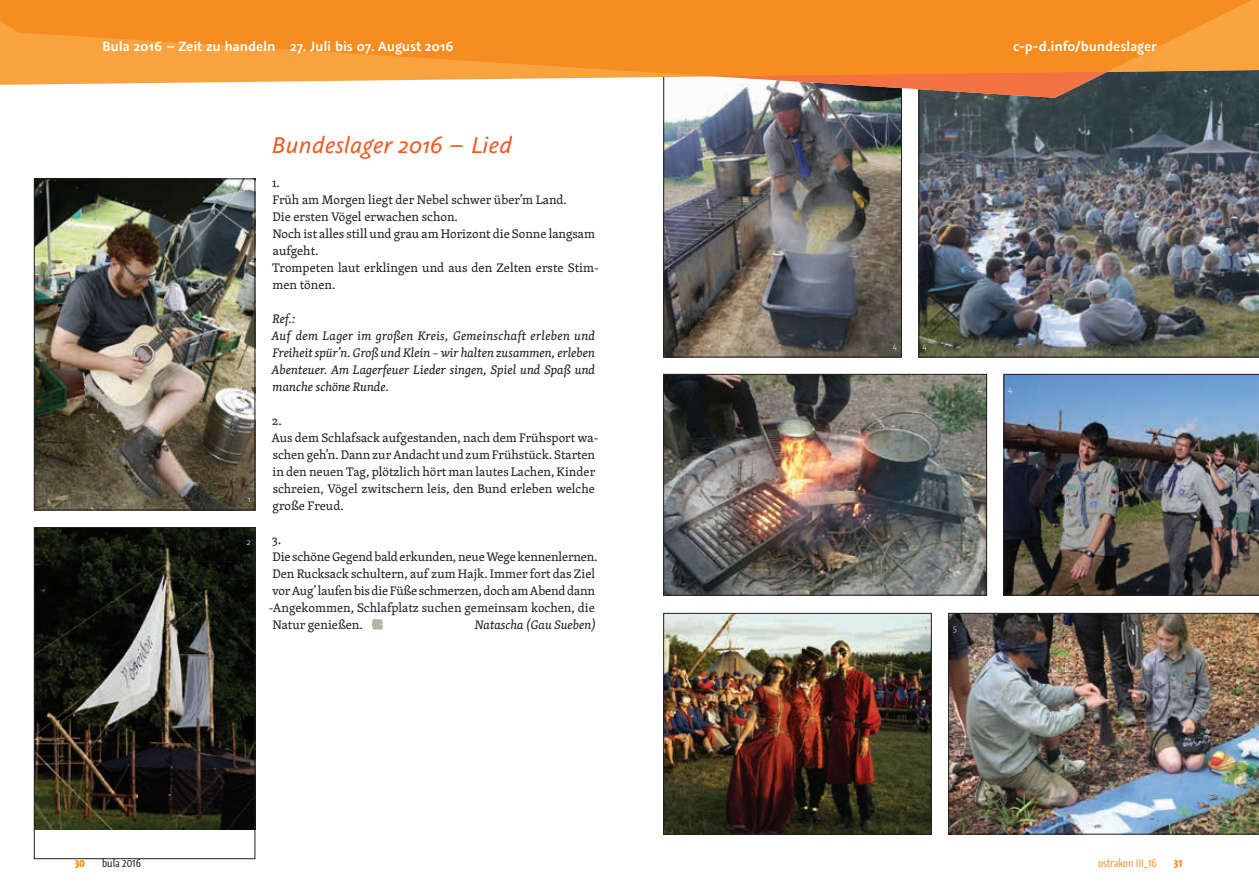
<style>
.page{position:relative;width:1259px;height:893px;background:#fff}
.page>*{position:absolute;margin:0;border:0;box-sizing:border-box;transform-origin:0 0}
.t1{font:italic 25.5px "Graublau Sans";color:#f15921}
.t2{font:600 15px "Graublau Sans";letter-spacing:-.01em;color:#fff}
.t3{font:12.75px/17px "Skolar";color:#231f20}
.t4{font:italic 12.75px/17px "Skolar";color:#231f20}
.t5{font:10.5px "Graublau Web";letter-spacing:-.01em;color:#f7931d}
.t6{font:10.5px "Graublau Web";color:#231f20}
.t7{font:700 10.5px "Graublau Web";color:#f7931d}
.t8{font:300 9.75px "Graublau Sans";color:#fff}
.t9{font:300 9.75px "Graublau Sans";color:#8d8a7b}
</style>
<div class="page">
<img style="left:36px;top:181px;width:217px;height:327px">
<div style="left:34px;top:179px;width:221px;height:331px;border:1px solid #231f20"></div>
<img style="left:36px;top:529px;width:217px;height:300px">
<div style="left:34px;top:527px;width:221px;height:332px;border:1px solid #231f20"></div>
<svg style="left:372px;top:619px;width:11px;height:11px"></svg>
<img style="left:665px;top:98px;width:234px;height:257px">
<div style="left:663px;top:51px;width:238px;height:306px;border:1px solid #231f20"></div>
<img style="left:918px;top:98px;width:341px;height:259px">
<img style="left:665px;top:376px;width:319px;height:217px">
<div style="left:663px;top:374px;width:323px;height:221px;border:1px solid #231f20"></div>
<img style="left:1003px;top:374px;width:256px;height:221px">
<img style="left:665px;top:615px;width:264px;height:217px">
<div style="left:663px;top:613px;width:268px;height:221px;border:1px solid #231f20"></div>
<img style="left:948px;top:613px;width:311px;height:221px">
<svg style="left:663px;top:85px;width:596px;height:13px"></svg>
<svg style="left:0;top:0;width:1259px;height:85px;background:#f29332"></svg>
<p class="t2" style="left:102px;top:37px;width:353px">Bula 2016 – Zeit zu handeln 27. Juli bis 07. August 2016</p>
<p class="t2" style="left:1013px;top:37px;width:146px">c-p-d.info/bundeslager</p>
<p class="t8" style="left:248px;top:493px;width:5px">1</p>
<p class="t8" style="left:247px;top:536px;width:6px">2</p>
<h1 class="t1" style="left:271px;top:129px;width:242px">Bundeslager 2016 – Lied</h1>
<p class="t3" style="left:272px;top:174px;width:328px">1.<br>Früh am Morgen liegt der Nebel schwer über’m Land.<br>Die ersten Vögel erwachen schon.<br>Noch ist alles still und grau am Horizont die Sonne langsam aufgeht.<br>Trompeten laut erklingen und aus den Zelten erste Stim&shy;men tönen.</p>
<p class="t4" style="left:272px;top:310px;width:325px">Ref.:<br>Auf dem Lager im großen Kreis, Gemeinschaft erleben und Freiheit spür’n. Groß und Klein – wir halten zusammen, erleben Abenteuer. Am Lagerfeuer Lieder singen, Spiel und Spaß und manche schöne Runde.</p>
<p class="t3" style="left:271px;top:412px;width:328px">2.<br>Aus dem Schlafsack aufgestanden, nach dem Frühsport wa&shy;schen geh’n. Dann zur Andacht und zum Frühstück. Starten in den neuen Tag, plötzlich hört man lautes Lachen, Kinder schreien, Vögel zwitschern leis, den Bund erleben welche große Freud.</p>
<p class="t3" style="left:269px;top:531px;width:330px">3.<br>Die schöne Gegend bald erkunden, neue Wege kennenlernen.<br>Den Rucksack schultern, auf zum Hajk. Immer fort das Ziel vor Aug’ laufen bis die Füße schmerzen, doch am Abend dann -Angekommen, Schlafplatz suchen gemeinsam kochen, die Natur genießen.</p>
<p class="t4" style="left:475px;top:616px;width:122px">Natascha (Gau Sueben)</p>
<p class="t8" style="left:892px;top:340px;width:6px">4</p>
<p class="t8" style="left:922px;top:340px;width:6px">4</p>
<p class="t8" style="left:978px;top:383px;width:6px">4</p>
<p class="t8" style="left:1008px;top:383px;width:6px">4</p>
<p class="t9" style="left:924px;top:622px;width:5px">1</p>
<p class="t8" style="left:953px;top:622px;width:6px">5</p>
<p class="t7" style="left:75px;top:856px;width:12px">30</p>
<p class="t6" style="left:102px;top:856px;width:40px">bula 2016</p>
<p class="t5" style="left:1098px;top:856px;width:60px">ostrakon III_16</p>
<p class="t7" style="left:1174px;top:856px;width:10px">31</p>
</div>
